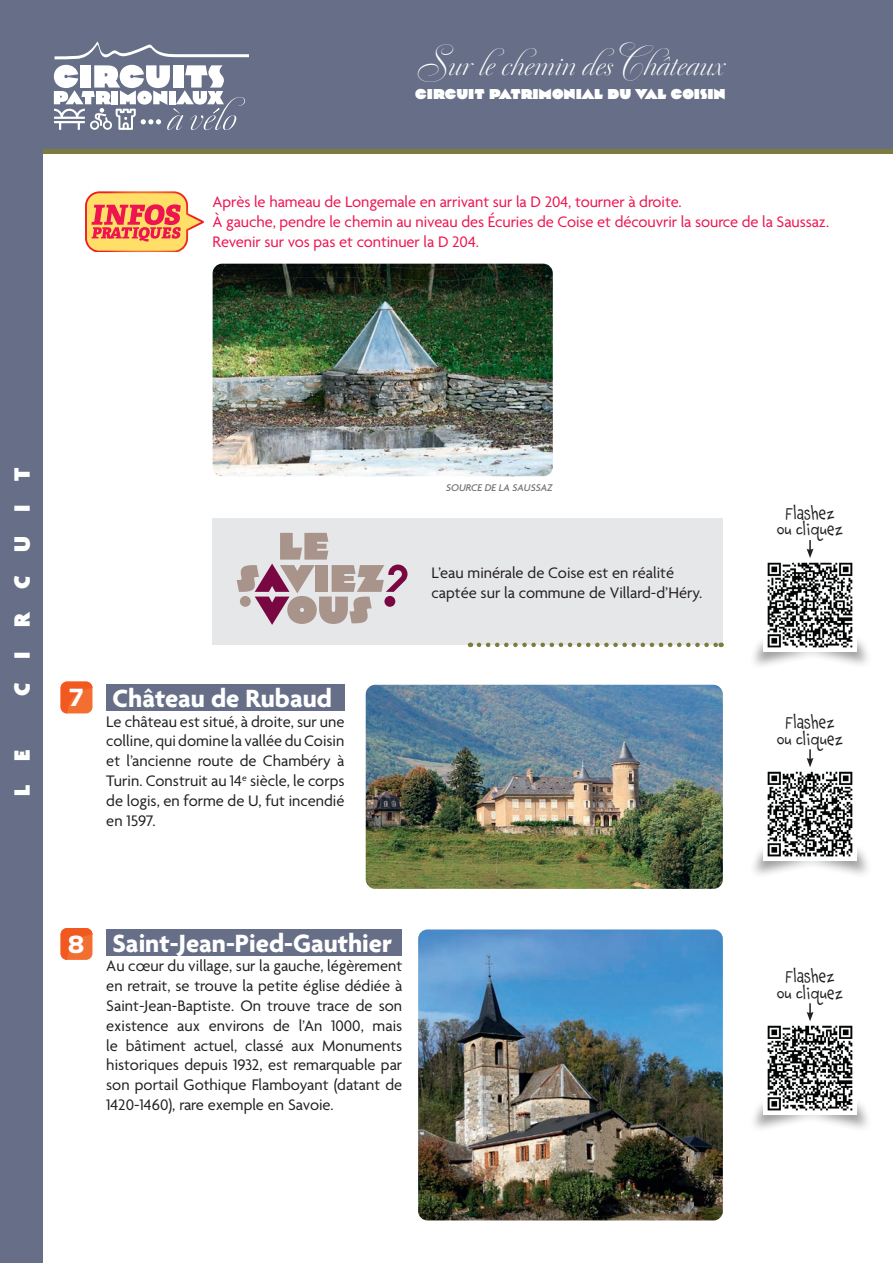
<style>
.page{position:relative;width:893px;height:1263px;background:#fff}
.page>*{position:absolute;margin:0;border:0;box-sizing:border-box;transform-origin:0 0}
.t1{font:34.5px "Dulcinea";letter-spacing:-.005em;color:#fff}
.t2{font:700 27px "Agenda";color:#fff}
.t3{font:700 27px "Paralucent";color:#fff}
.t4{font:900 24px "Agenda";letter-spacing:1em;color:#fff}
.t5{font:16.5px/19.8px "Agenda";color:#231f20;text-align:justify}
.t6{font:16.5px/19.8px "Agenda";letter-spacing:-.005em;color:#ed1450}
.t7{font:16.5px/16.5px "Chaloops";color:#231f20;text-align:center}
.t8{font:800 14.25px "Impetus";color:#fff}
.t9{font:italic 500 10.5px "Agenda";color:#6c6d70}
</style>
<div class="page">
<div style="left:213px;top:519px;width:510px;height:126px;background:#e6e7e9"></div>
<svg style="left:479px;top:643px;width:243px;height:4px"></svg>
<svg style="left:237px;top:533px;width:170px;height:92px"></svg>
<img style="left:366px;top:685px;width:357px;height:204px">
<div style="left:0;top:0;width:893px;height:153px;background:#7f7b3d"></div>
<div style="left:0;top:0;width:43px;height:1263px;background:#666f87"></div>
<div style="left:0;top:0;width:893px;height:149px;background:#666f87"></div>
<svg style="left:54px;top:42px;width:194px;height:17px"></svg>
<svg style="left:54px;top:65px;width:191px;height:65px"></svg>
<div style="left:106px;top:685px;width:238px;height:26px;background:#666f87"></div>
<svg style="left:60px;top:681px;width:33px;height:33px"></svg>
<div style="left:799px;top:635px;width:74px;height:34px;background:#231f20;opacity:.45"></div>
<div style="left:748px;top:635px;width:74px;height:35px;background:#231f20;opacity:.45"></div>
<img style="left:763px;top:562px;width:94px;height:90px">
<svg style="left:807px;top:540px;width:6px;height:18px"></svg>
<div style="left:799px;top:844px;width:74px;height:35px;background:#231f20;opacity:.45"></div>
<div style="left:748px;top:845px;width:74px;height:34px;background:#231f20;opacity:.45"></div>
<img style="left:763px;top:771px;width:94px;height:90px">
<svg style="left:807px;top:749px;width:6px;height:18px"></svg>
<div style="left:799px;top:1098px;width:74px;height:35px;background:#231f20;opacity:.45"></div>
<div style="left:748px;top:1099px;width:74px;height:34px;background:#231f20;opacity:.45"></div>
<img style="left:763px;top:1025px;width:94px;height:90px">
<svg style="left:807px;top:1003px;width:6px;height:18px"></svg>
<div style="left:106px;top:929px;width:296px;height:27px;background:#666f87"></div>
<svg style="left:60px;top:928px;width:33px;height:32px"></svg>
<svg style="left:85px;top:191px;width:119px;height:61px;background:#f9a472"></svg>
<img style="left:213px;top:264px;width:340px;height:212px">
<img style="left:418px;top:929px;width:305px;height:291px">
<h1 class="t1" style="left:416px;top:43px;width:310px">Sur le chemin des Châteaux</h1>
<p class="t8" style="left:415px;top:85px;width:312px">CIRCUIT PATRIMONIAL DU VAL COISIN</p>
<p class="t6" style="left:213px;top:193px;width:618px">Après le hameau de Longemale en arrivant sur la D 204, tourner à droite.<br>À gauche, pendre le chemin au niveau des Écuries de Coise et découvrir la source de la Saussaz.<br>Revenir sur vos pas et continuer la D 204.</p>
<h3 class="t4" style="left:9px;top:696px;width:231px;rotate:-90deg">CIRCUIT</h3>
<h3 class="t4" style="left:9px;top:796px;width:48px;rotate:-90deg">L E</h3>
<h2 class="t3" style="left:70px;top:681px;width:15px">7</h2>
<h2 class="t2" style="left:112px;top:684px;width:221px">Château de Rubaud</h2>
<p class="t5" style="left:106px;top:712px;width:240px">Le château est situé, à droite, sur une colline, qui domine la vallée du Coisin et l’ancienne route de Chambéry à Turin. Construit au 14<sup>e</sup> siècle, le corps de logis, en forme de U, fut incendié en 1597.</p>
<p class="t9" style="left:446px;top:481px;width:108px">SOURCE DE LA SAUSSAZ</p>
<p class="t5" style="left:432px;top:564px;width:272px">L’eau minérale de Coise est en réalité captée sur la commune de Villard-d’Héry.</p>
<h2 class="t3" style="left:68px;top:928px;width:18px">8</h2>
<h2 class="t2" style="left:112px;top:928px;width:281px">Saint-Jean-Pied-Gauthier</h2>
<p class="t5" style="left:106px;top:957px;width:297px">Au cœur du village, sur la gauche, légèrement en retrait, se trouve la petite église dédiée à Saint-Jean-Baptiste. On trouve trace de son existence aux environs de l’An 1000, mais le bâtiment actuel, classé aux Monuments historiques depuis 1932, est remarquable par son portail Gothique Flamboyant (datant de 1420-1460), rare exemple en Savoie.</p>
<p class="t7" style="left:777px;top:505px;width:68px">Flashez ou cliquez</p>
<p class="t7" style="left:777px;top:714px;width:68px">Flashez ou cliquez</p>
<p class="t7" style="left:777px;top:968px;width:68px">Flashez ou cliquez</p>
</div>
